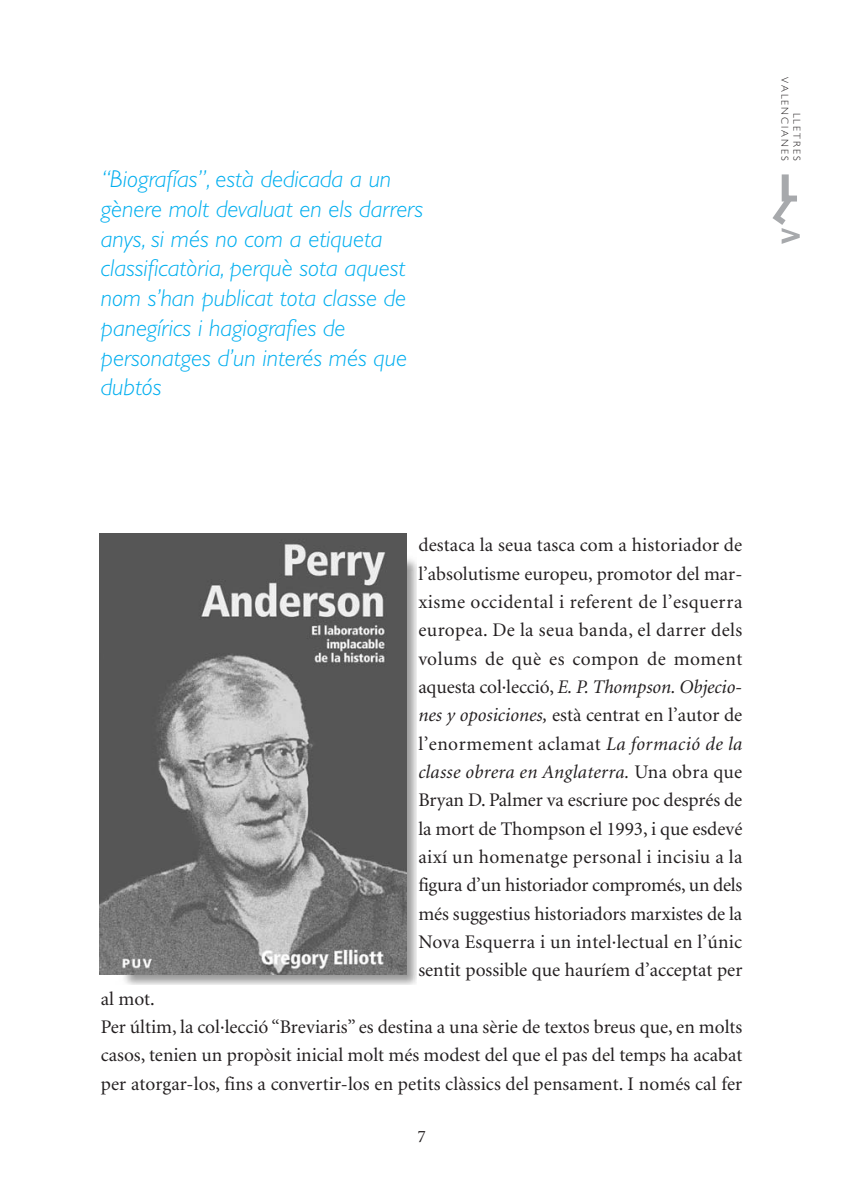
<style>
.page{position:relative;width:842px;height:1190px;background:#fff}
.page>*{position:absolute;margin:0;border:0;box-sizing:border-box;transform-origin:0 0}
.t1{font:italic 300 24.5px/29.8px "Gill Sans";color:#00aeef}
.t2{font:19.25px/28.3px "Minion";color:#231f20;text-align:justify}
.t3{font:17.5px "Minion";color:#231f20}
.t4{font:300 10.15px/12.2px "Gill Sans";letter-spacing:.2em;color:#231f20;text-align:right}
.s1{font-style:italic}
</style>
<div class="page">
<svg style="left:772px;top:174px;width:27px;height:70px"></svg>
<img style="left:124px;top:559px;width:292px;height:426px">
<img style="left:99px;top:534px;width:308px;height:441px">
<p class="t1" style="left:101px;top:167px;width:324px">“Biografías”, està dedicada a un gènere molt devaluat en els darrers anys, si més no com a etiqueta classificatòria, perquè sota aquest nom s’han publicat tota classe de panegírics i hagiografies de personatges d’un interés més que dubtós</p>
<p class="t4" style="left:802px;top:77px;width:85px;rotate:90deg">LLETRES<br>VALENCIANES</p>
<p class="t2" style="left:418px;top:532px;width:325px">destaca la seua tasca com a historiador de l’absolutisme europeu, promotor del mar&shy;xisme occidental i referent de l’esquerra europea. De la seua banda, el darrer dels volums de què es compon de moment aquesta col·lecció, <span class="s1">E. P. Thompson. Objecio&shy;nes y oposiciones,</span> està centrat en l’autor de l’enormement aclamat <span class="s1">La formació de la classe obrera en Anglaterra.</span> Una obra que Bryan D. Palmer va escriure poc després de la mort de Thompson el 1993, i que esdevé així un homenatge personal i incisiu a la figura d’un historiador compromés, un dels més suggestius historiadors marxistes de la Nova Esquerra i un intel·lectual en l’únic sentit possible que hauríem d’acceptat per</p>
<p class="t2" style="left:101px;top:986px;width:643px;text-align:left">al mot.<br>Per últim, la col·lecció “Breviaris” es destina a una sèrie de textos breus que, en molts casos, tenien un propòsit inicial molt més modest del que el pas del temps ha acabat per atorgar-los, fins a convertir-los en petits clàssics del pensament. I només cal fer</p>
<p class="t3" style="left:417px;top:1129px;width:10px">7</p>
</div>
